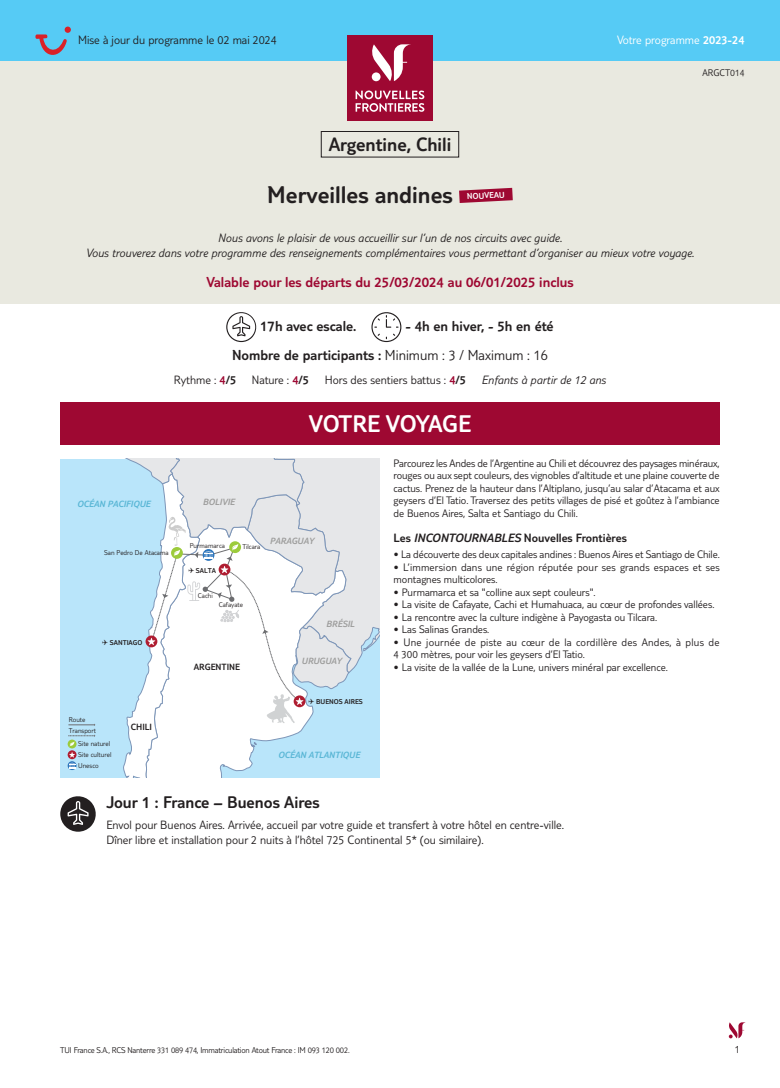
<style>
.page{position:relative;width:780px;height:1088px;background:#fff}
.page>*{position:absolute;margin:0;border:0;box-sizing:border-box;transform-origin:0 0}
.t1{font:300 25px "TUI Type";color:#231f20}
.t2{font:300 25px "TUI Type";letter-spacing:-.015em;color:#fff}
.t3{font:300 20px "TUI Type";color:#231f20}
.t4{font:300 17.5px "TUI Type";color:#231f20}
.t5{font:300 15px/28.6px "TUI Type";color:#231f20}
.t6{font:300 15px "TUI Type";color:#9e0832}
.t7{font:300 12.5px/15px "TUI Type";color:#231f20}
.t8{font:italic 300 12.5px/15px "TUI Type";color:#231f20;text-align:center}
.t9{font:300 12.5px "TUI Type";color:#231f20}
.t10{font:300 12.5px "TUI Type";color:#fff}
.t11{font:300 11.25px/12.5px "TUI Type";color:#231f20;text-align:justify}
.t12{font:300 11.25px/12.5px "TUI Type";letter-spacing:.02em;color:#231f20}
.t13{font:300 10px "TUI Type";color:#231f20}
.t14{font:italic 300 9.38px "TUI Type";color:#59b6d5}
.t15{font:italic 300 9.38px "TUI Type";color:#9d9d9c}
.t16{font:300 9.38px "TUI Type";color:#231f20}
.t17{font:300 8.75px "TUI Type";letter-spacing:-.02em;color:#231f20}
.t18{font:300 8.75px "TUI Type";color:#fff}
.t19{font:300 7.25px/10.8px "TUI Type";color:#231f20}
.t20{font:300 7.25px "TUI Type";color:#231f20}
.s1{font-style:inherit}
.s2{color:#9e0832}
.s3{font-style:italic}
</style>
<div class="page">
<svg style="left:728px;top:1022px;width:18px;height:16px"></svg>
<div style="left:0;top:0;width:780px;height:303px;background:#e9e9e0"></div>
<div style="left:0;top:0;width:780px;height:60px;background:#56cbf5"></div>
<div style="left:347px;top:35px;width:85px;height:85px;background:#9e0832"></div>
<svg style="left:355px;top:90px;width:69px;height:22px"></svg>
<svg style="left:371px;top:44px;width:40px;height:37px"></svg>
<svg style="left:226px;top:312px;width:30px;height:30px"></svg>
<svg style="left:371px;top:312px;width:30px;height:30px"></svg>
<svg style="left:459px;top:188px;width:54px;height:15px"></svg>
<div style="left:321px;top:131px;width:138px;height:26px;border:1px solid #231f20"></div>
<div style="left:60px;top:402px;width:659px;height:43px;background:#9e0832"></div>
<div style="left:60px;top:459px;width:319px;height:319px;background:#b9e5fa"></div>
<svg style="left:351px;top:459px;width:28px;height:212px;background:#dfe5e9"></svg>
<svg style="left:67px;top:459px;width:284px;height:319px"></svg>
<svg style="left:60px;top:796px;width:36px;height:36px"></svg>
<svg style="left:35px;top:27px;width:36px;height:28px"></svg>
<p class="t7" style="left:78px;top:32px;width:200px">Mise à jour du programme le 02 mai 2024</p>
<h2 class="t3" style="left:329px;top:133px;width:124px">Argentine, Chili</h2>
<h1 class="t1" style="left:267px;top:180px;width:187px">Merveilles andines</h1>
<p class="t18" style="left:467px;top:191px;width:39px;rotate:-3deg">NOUVEAU</p>
<p class="t10" style="left:617px;top:33px;width:129px">Votre programme <span class="s1">2023-24</span></p>
<p class="t13" style="left:702px;top:67px;width:44px">ARGCT014</p>
<p class="t8" style="left:86px;top:230px;width:610px">Nous avons le plaisir de vous accueillir sur l’un de nos circuits avec guide.<br>Vous trouverez dans votre programme des renseignements complémentaires vous permettant d’organiser au mieux votre voyage.</p>
<h3 class="t6" style="left:206px;top:273px;width:368px">Valable pour les départs du 25/03/2024 au 06/01/2025 inclus</h3>
<h3 class="t5" style="left:232px;top:312px;width:323px;text-indent:173px">- 4h en hiver, - 5h en été<br>Nombre de participants : <span class="s1">Minimum : 3 / Maximum : 16</span></h3>
<p class="t7" style="left:174px;top:372px;width:64px">Rythme : <span class="s2">4</span><span class="s1">/5</span></p>
<p class="t7" style="left:252px;top:372px;width:59px">Nature : <span class="s2">4</span><span class="s1">/5</span></p>
<p class="t7" style="left:325px;top:372px;width:283px">Hors des sentiers battus : <span class="s2">4</span><span class="s1">/5</span> <span class="s3">Enfants à partir de 12 ans</span></p>
<h3 class="t5" style="left:260px;top:312px;width:98px">17h avec escale.</h3>
<p class="t14" style="left:77px;top:498px;width:75px">OCÉAN PACIFIQUE</p>
<p class="t19" style="left:104px;top:547px;width:66px">San Pedro De Atacama</p>
<p class="t20" style="left:102px;top:638px;width:42px">✈ SANTIAGO</p>
<h1 class="t2" style="left:309px;top:409px;width:164px">VOTRE VOYAGE</h1>
<p class="t15" style="left:203px;top:496px;width:33px">BOLIVIE</p>
<p class="t19" style="left:190px;top:540px;width:37px">Purmamarca</p>
<p class="t20" style="left:188px;top:566px;width:29px">✈ SALTA</p>
<p class="t19" style="left:198px;top:590px;width:16px">Cachi</p>
<p class="t19" style="left:242px;top:541px;width:20px">Tilcara</p>
<p class="t19" style="left:219px;top:599px;width:26px">Cafayate</p>
<p class="t15" style="left:270px;top:536px;width:46px">PARAGUAY</p>
<p class="t15" style="left:326px;top:618px;width:30px">BRÉSIL</p>
<p class="t16" style="left:194px;top:661px;width:48px">ARGENTINE</p>
<p class="t15" style="left:301px;top:656px;width:42px">URUGUAY</p>
<p class="t20" style="left:308px;top:697px;width:56px">✈ BUENOS AIRES</p>
<p class="t11" style="left:393px;top:456px;width:328px">Parcourez les Andes de l’Argentine au Chili et découvrez des paysages minéraux, rouges ou aux sept couleurs, des vignobles d’altitude et une plaine couverte de cactus. Prenez de la hauteur dans l’Altiplano, jusqu’au salar d’Atacama et aux geysers d’El Tatio. Traversez des petits villages de pisé et goûtez à l’ambiance de Buenos Aires, Salta et Santiago du Chili.</p>
<p class="t9" style="left:393px;top:531px;width:235px">Les <span class="s3">INCONTOURNABLES</span> Nouvelles Frontières</p>
<p class="t11" style="left:393px;top:548px;width:328px">• La découverte des deux capitales andines : Buenos Aires et Santiago de Chile.</p>
<p class="t11" style="left:393px;top:560px;width:328px">• L’immersion dans une région réputée pour ses grands espaces et ses montagnes multicolores.</p>
<p class="t11" style="left:393px;top:585px;width:204px">• Purmamarca et sa "colline aux sept couleurs".</p>
<p class="t11" style="left:393px;top:598px;width:322px">• La visite de Cafayate, Cachi et Humahuaca, au cœur de profondes vallées.</p>
<p class="t11" style="left:393px;top:610px;width:265px">• La rencontre avec la culture indigène à Payogasta ou Tilcara.</p>
<p class="t11" style="left:393px;top:623px;width:97px">• Las Salinas Grandes.</p>
<p class="t12" style="left:393px;top:635px;width:327px">• Une journée de piste au cœur de la cordillère des Andes, à plus de<br>4 300 mètres, pour voir les geysers d’El Tatio.</p>
<p class="t11" style="left:393px;top:660px;width:276px">• La visite de la vallée de la Lune, univers minéral par excellence.</p>
<p class="t19" style="left:69px;top:714px;width:18px">Route</p>
<p class="t19" style="left:78px;top:738px;width:35px">Site naturel<br>Site culturel<br>Unesco</p>
<h3 class="t4" style="left:106px;top:792px;width:215px">Jour 1 : France – Buenos Aires</h3>
<p class="t7" style="left:106px;top:817px;width:459px">Envol pour Buenos Aires. Arrivée, accueil par votre guide et transfert à votre hôtel en centre-ville.<br>Dîner libre et installation pour 2 nuits à l’hôtel 725 Continental 5* (ou similaire).</p>
<p class="t16" style="left:131px;top:721px;width:23px">CHILI</p>
<p class="t19" style="left:69px;top:725px;width:29px">Transport</p>
<p class="t14" style="left:278px;top:749px;width:83px">OCÉAN ATLANTIQUE</p>
<p class="t17" style="left:60px;top:1045px;width:291px">TUI France S.A., RCS Nanterre 331 089 474, Immatriculation Atout France : IM 093 120 002.</p>
<p class="t11" style="left:734px;top:1042px;width:7px">1</p>
</div>
